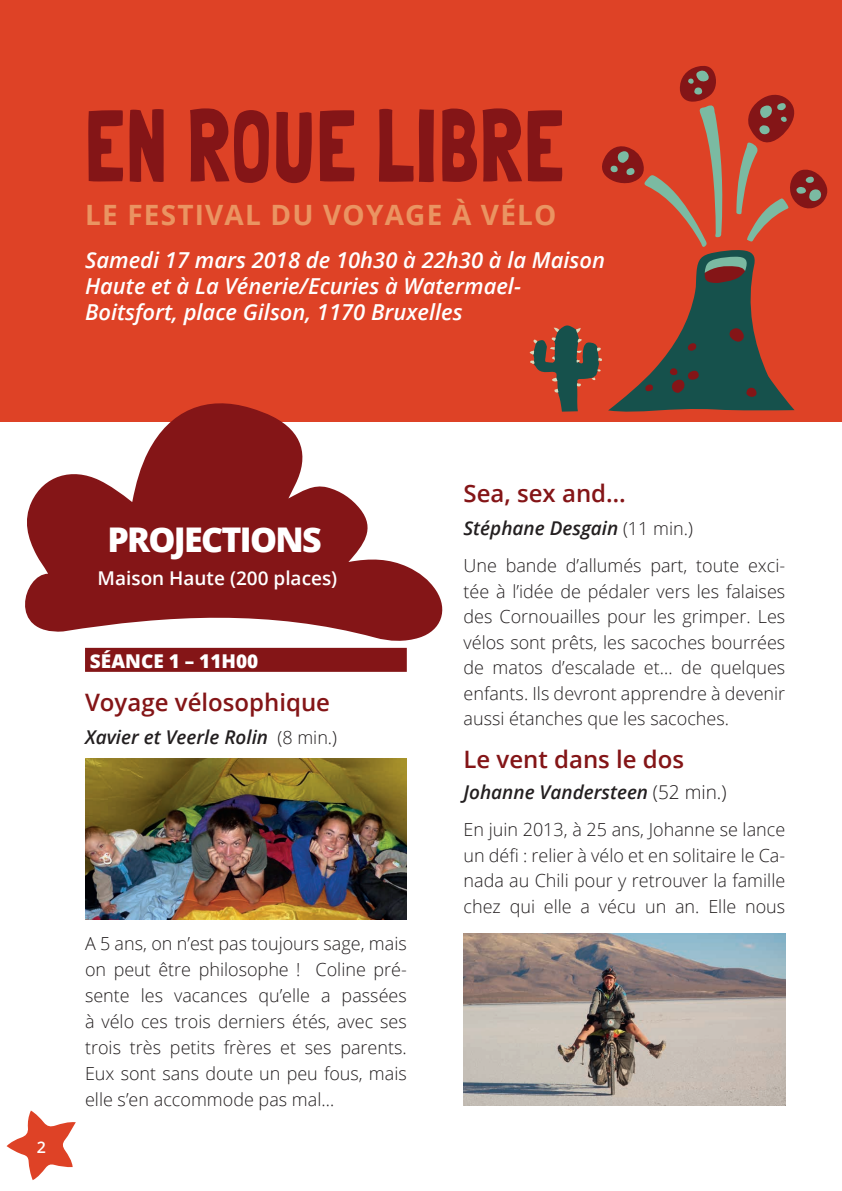
<style>
.page{position:relative;width:842px;height:1191px;background:#fff}
.page>*{position:absolute;margin:0;border:0;box-sizing:border-box;transform-origin:0 0}
.t1{font:102px "Londrina Solid";letter-spacing:.025em;color:#841517;scale:.8 1}
.t2{font:800 34px "Open Sans";letter-spacing:-.05em;color:#fff}
.t3{font:700 28px "Open Sans";letter-spacing:.04em;color:#ea9462}
.titre_film_rouge_fon{font:600 24px "Open Sans";color:#841517}
.t4{font:italic 600 22px/26px "Open Sans";color:#fff}
.t5{font:italic 600 19px "Open Sans";color:#231f20}
.t6{font:600 19px "Open Sans";color:#fff}
.seance_rouge_fonce{font:800 19px "Open Sans";color:#fff}
.paragraphe_texte_bas{font:300 18px/25.6px "Open Sans";color:#231f20;text-align:justify}
.t7{font:600 16px "Open Sans";color:#fff}
.s1{font-weight:300;font-style:normal;font-size:18px}
.s2{font-weight:300;font-style:normal}
</style>
<div class="page">
<svg style="left:7px;top:1110px;width:69px;height:70px"></svg>
<div style="left:85px;top:648px;width:322px;height:24px;background:#841517"></div>
<div style="left:0;top:0;width:842px;height:421px;background:#de4226"></div>
<svg style="left:6px;top:403px;width:443px;height:238px;fill:#841517"></svg>
<img style="left:85px;top:758px;width:322px;height:161px">
<img style="left:463px;top:934px;width:322px;height:172px">
<svg style="left:530px;top:66px;width:298px;height:346px"></svg>
<p class="t1" style="left:85px;top:86px;width:600px">EN ROUE LIBRE</p>
<p class="t3" style="left:85px;top:195px;width:473px">LE FESTIVAL DU VOYAGE À VÉLO</p>
<p class="t4" style="left:85px;top:246px;width:521px">Samedi 17 mars 2018 de 10h30 à 22h30 à la Maison<br>Haute et à La Vénerie/Ecuries à Watermael-<br>Boitsfort, place Gilson, 1170 Bruxelles</p>
<p class="t2" style="left:107px;top:514px;width:216px">PROJECTIONS</p>
<p class="t6" style="left:98px;top:565px;width:241px">Maison Haute (200 places)</p>
<p class="seance_rouge_fonce" style="left:90px;top:646px;width:170px">SÉANCE 1 – 11H00</p>
<p class="titre_film_rouge_fon" style="left:85px;top:685px;width:247px">Voyage vélosophique</p>
<p class="t5" style="left:85px;top:724px;width:254px">Xavier et Veerle Rolin <span class="s1">(8 min.)</span></p>
<p class="t7" style="left:37px;top:1136px;width:11px">2</p>
<p class="paragraphe_texte_bas" style="left:85px;top:929px;width:323px">A 5 ans, on n’est pas toujours sage, mais on peut être philosophe ! Coline pré&shy;sente les vacances qu’elle a passées à vélo ces trois derniers étés, avec ses trois très petits frères et ses parents.<br>Eux sont sans doute un peu fous, mais elle s’en accommode pas mal…</p>
<p class="titre_film_rouge_fon" style="left:463px;top:476px;width:164px">Sea, sex and…</p>
<p class="t5" style="left:463px;top:515px;width:231px">Stéphane Desgain <span class="s1">(11 min.)</span></p>
<p class="paragraphe_texte_bas" style="left:463px;top:552px;width:323px">Une bande d’allumés part, toute exci&shy;tée à l’idée de pédaler vers les falaises des Cornouailles pour les grimper. Les vélos sont prêts, les sacoches bourrées de matos d’escalade et… de quelques enfants. Ils devront apprendre à devenir aussi étanches que les sacoches.</p>
<p class="titre_film_rouge_fon" style="left:463px;top:743px;width:222px">Le vent dans le dos</p>
<p class="t5" style="left:463px;top:779px;width:265px">Johanne Vandersteen <span class="s2">(52 min.)</span></p>
<p class="paragraphe_texte_bas" style="left:463px;top:816px;width:323px">En juin 2013, à 25 ans, Johanne se lance un défi : relier à vélo et en solitaire le Ca&shy;nada au Chili pour y retrouver la famille chez qui elle a vécu un an. Elle nous</p>
</div>
